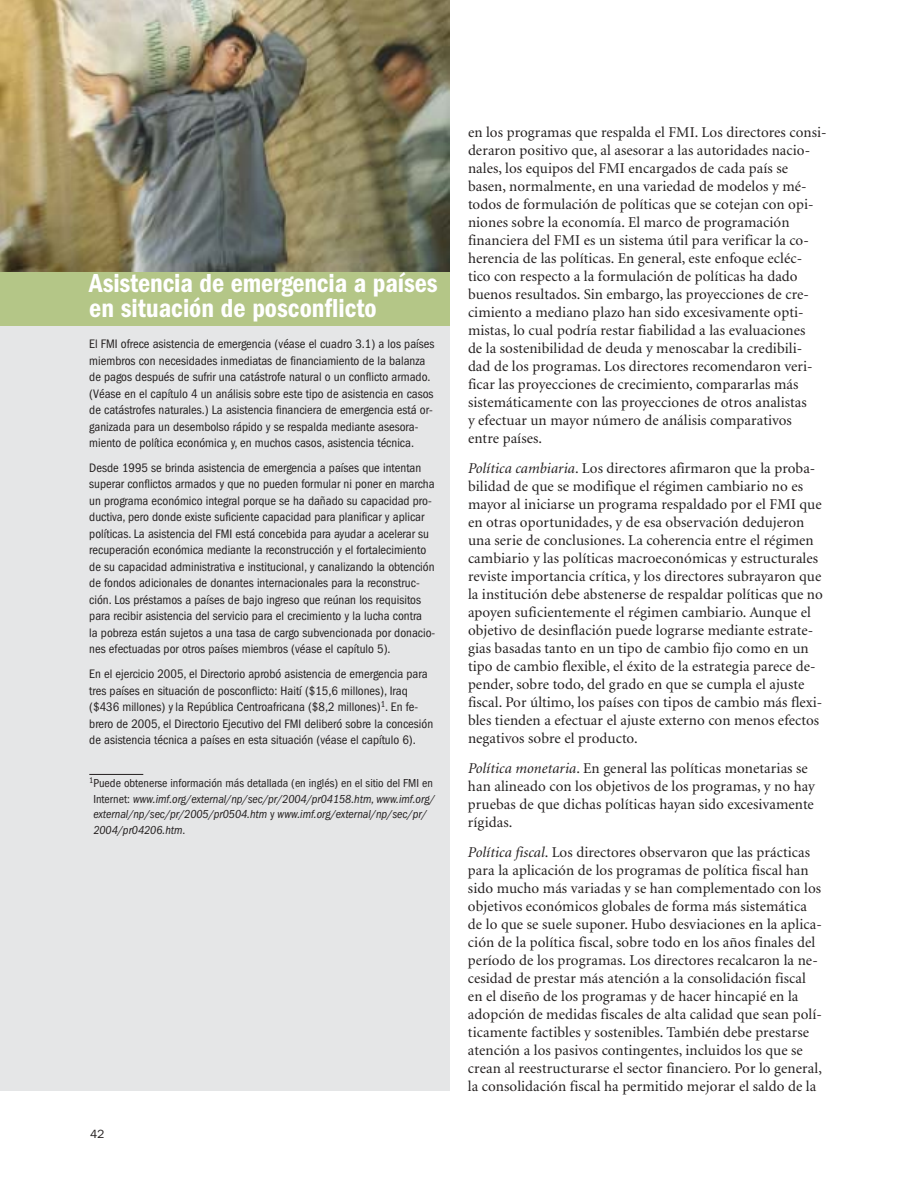
<style>
.page{position:relative;width:918px;height:1188px;background:#fff}
.page>*{position:absolute;margin:0;border:0;box-sizing:border-box;transform-origin:0 0}
.t1{font:600 condensed 27px/25.5px "Franklin Gothic";letter-spacing:-.005em;color:#fff}
.t2{font:15px/18px "Minion";letter-spacing:.005em;color:#231f1f}
.t3{font:condensed 12.75px/16.5px "Franklin Gothic";color:#231f1f}
.t4{font:italic condensed 12px/15.8px "Franklin Gothic";color:#231f1f}
.t5{font:12px "Franklin Gothic";color:#231f1f}
.s1{font-style:normal}
.s2{font-style:italic}
</style>
<div class="page">
<div style="left:0;top:301px;width:449px;height:789px;background:#e5e6e7"></div>
<hr style="left:89px;top:774px;width:54px;height:1px;background:#231f1f">
<div style="left:0;top:269px;width:449px;height:57px;background:#b4c687"></div>
<img style="left:0;top:0;width:450px;height:271px">
<h1 class="t1" style="left:89px;top:272px;width:350px">Asistencia de emergencia a países en situación de posconflicto</h1>
<p class="t3" style="left:89px;top:337px;width:347px">El FMI ofrece asistencia de emergencia (véase el cuadro 3.1) a los países miembros con necesidades inmediatas de financiamiento de la balanza de pagos después de sufrir una catástrofe natural o un conflicto armado. (Véase en el capítulo 4 un análisis sobre este tipo de asistencia en casos de catástrofes naturales.) La asistencia financiera de emergencia está or&shy;ganizada para un desembolso rápido y se respalda mediante asesora&shy;miento de política económica y, en muchos casos, asistencia técnica.</p>
<p class="t3" style="left:89px;top:460px;width:348px">Desde 1995 se brinda asistencia de emergencia a países que intentan superar conflictos armados y que no pueden formular ni poner en marcha un programa económico integral porque se ha dañado su capacidad pro&shy;ductiva, pero donde existe suficiente capacidad para planificar y aplicar políticas. La asistencia del FMI está concebida para ayudar a acelerar su recuperación económica mediante la reconstrucción y el fortalecimiento de su capacidad administrativa e institucional, y canalizando la obtención de fondos adicionales de donantes internacionales para la reconstruc&shy;ción. Los préstamos a países de bajo ingreso que reúnan los requisitos para recibir asistencia del servicio para el crecimiento y la lucha contra<br>la pobreza están sujetos a una tasa de cargo subvencionada por donacio&shy;nes efectuadas por otros países miembros (véase el capítulo 5).</p>
<p class="t3" style="left:89px;top:667px;width:345px">En el ejercicio 2005, el Directorio aprobó asistencia de emergencia para tres países en situación de posconflicto: Haití ($15,6 millones), Iraq ($436 millones) y la República Centroafricana ($8,2 millones)<sup>1</sup>. En fe&shy;brero de 2005, el Directorio Ejecutivo del FMI deliberó sobre la concesión de asistencia técnica a países en esta situación (véase el capítulo 6).</p>
<p class="t4" style="left:93px;top:776px;width:343px;text-indent:-4px"><sup>1</sup><span class="s1">Puede obtenerse información más detallada (en inglés) en el sitio del FMI en Internet:</span> www.imf.org/external/np/sec/pr/2004/pr04158.htm, www.imf.org/ external/np/sec/pr/2005/pr0504.htm <span class="s1">y</span> www.imf.org/external/np/sec/pr/ 2004/pr04206.htm<span class="s1">.</span></p>
<p class="t5" style="left:90px;top:1130px;width:16px">42</p>
<p class="t2" style="left:468px;top:124px;width:360px">en los programas que respalda el FMI. Los directores consi&shy;deraron positivo que, al asesorar a las autoridades nacio&shy;nales, los equipos del FMI encargados de cada país se basen, normalmente, en una variedad de modelos y mé&shy;todos de formulación de políticas que se cotejan con opi&shy;niones sobre la economía. El marco de programación financiera del FMI es un sistema útil para verificar la co&shy;herencia de las políticas. En general, este enfoque ecléc&shy;tico con respecto a la formulación de políticas ha dado buenos resultados. Sin embargo, las proyecciones de cre&shy;cimiento a mediano plazo han sido excesivamente opti&shy;mistas, lo cual podría restar fiabilidad a las evaluaciones<br>de la sostenibilidad de deuda y menoscabar la credibili&shy;dad de los programas. Los directores recomendaron veri&shy;ficar las proyecciones de crecimiento, compararlas más sistemáticamente con las proyecciones de otros analistas<br>y efectuar un mayor número de análisis comparativos entre países.</p>
<p class="t2" style="left:468px;top:460px;width:356px"><span class="s2">Política cambiaria</span>. Los directores afirmaron que la proba&shy;bilidad de que se modifique el régimen cambiario no es mayor al iniciarse un programa respaldado por el FMI que en otras oportunidades, y de esa observación dedujeron una serie de conclusiones. La coherencia entre el régimen cambiario y las políticas macroeconómicas y estructurales reviste importancia crítica, y los directores subrayaron que la institución debe abstenerse de respaldar políticas que no apoyen suficientemente el régimen cambiario. Aunque el objetivo de desinflación puede lograrse mediante estrate&shy;gias basadas tanto en un tipo de cambio fijo como en un tipo de cambio flexible, el éxito de la estrategia parece de&shy;pender, sobre todo, del grado en que se cumpla el ajuste fiscal. Por último, los países con tipos de cambio más flexi&shy;bles tienden a efectuar el ajuste externo con menos efectos negativos sobre el producto.</p>
<p class="t2" style="left:468px;top:760px;width:348px"><span class="s2">Política monetaria</span>. En general las políticas monetarias se han alineado con los objetivos de los programas, y no hay pruebas de que dichas políticas hayan sido excesivamente rígidas.</p>
<p class="t2" style="left:468px;top:844px;width:355px"><span class="s2">Política fiscal</span>. Los directores observaron que las prácticas para la aplicación de los programas de política fiscal han sido mucho más variadas y se han complementado con los objetivos económicos globales de forma más sistemática de lo que se suele suponer. Hubo desviaciones en la aplica&shy;ción de la política fiscal, sobre todo en los años finales del período de los programas. Los directores recalcaron la ne&shy;cesidad de prestar más atención a la consolidación fiscal en el diseño de los programas y de hacer hincapié en la adopción de medidas fiscales de alta calidad que sean polí&shy;ticamente factibles y sostenibles. También debe prestarse atención a los pasivos contingentes, incluidos los que se crean al reestructurarse el sector financiero. Por lo general, la consolidación fiscal ha permitido mejorar el saldo de la</p>
</div>
